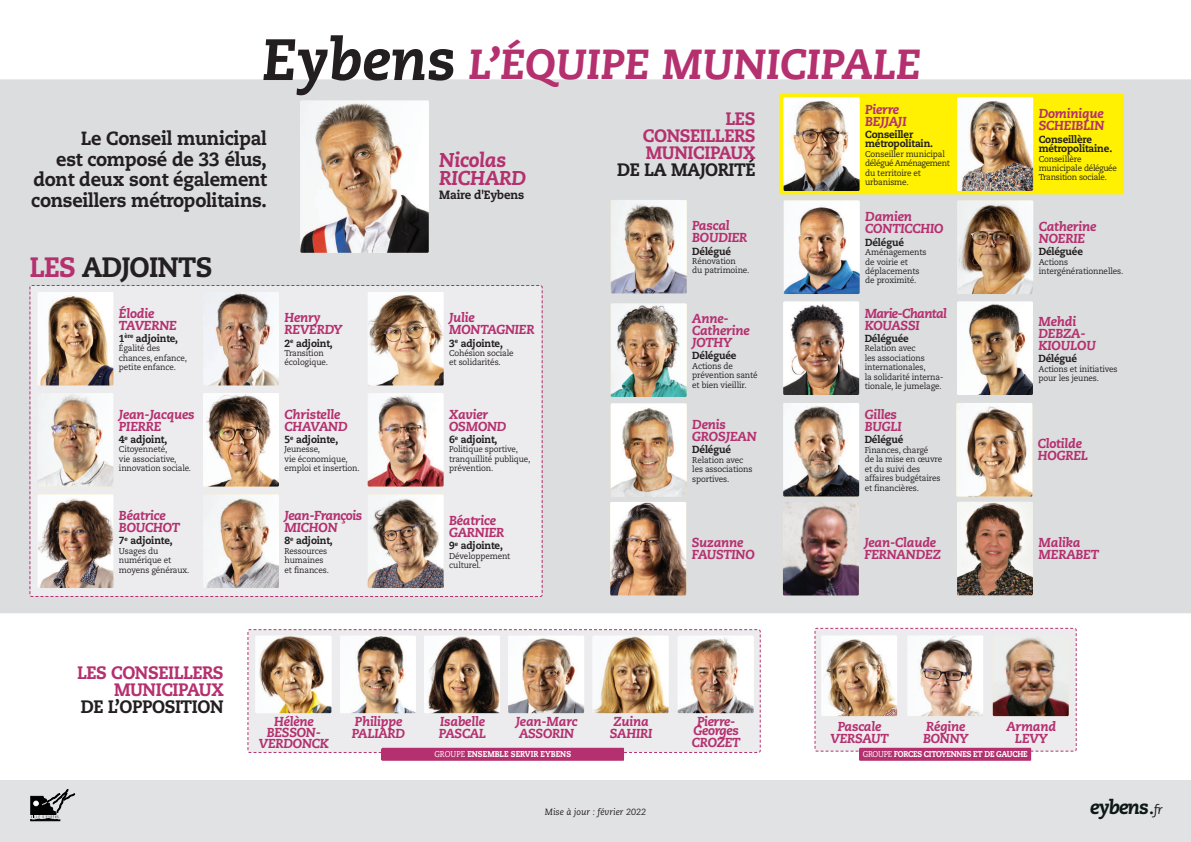
<style>
.page{position:relative;width:1191px;height:842px;background:#fff}
.page>*{position:absolute;margin:0;border:0;box-sizing:border-box;transform-origin:0 0}
.t1{font:italic 800 42px "Caecilia";color:#b5306f}
.t2{font:800 28px "Caecilia";letter-spacing:-.025em;color:#231f20;scale:.95 1}
.t3{font:italic 800 20px/18px "Caecilia";letter-spacing:-.015em;color:#b5306f}
.t4{font:italic 800 19.8px "Caecilia";letter-spacing:-.05em;color:#0e1916}
.t5{font:800 19.1px/20.7px "Caecilia";letter-spacing:-.015em;color:#231f20;text-align:right;scale:.95 1}
.t6{font:800 18px/17px "Caecilia";letter-spacing:-.025em;color:#b5306f;text-align:justify;scale:.95 1}
.t7{font:800 18px "Caecilia";letter-spacing:-.025em;color:#231f20;scale:.95 1}
.t8{font:italic 800 13px/12px "Caecilia";letter-spacing:-.015em;color:#b5306f}
.t9{font:italic 800 13px/12px "Caecilia";letter-spacing:-.05em;color:#b5306f}
.t10{font:800 12px "Caecilia";letter-spacing:-.015em;color:#231f20;scale:.95 1}
.t11{font:800 10.3px/9.4px "Caecilia";letter-spacing:-.015em;color:#231f20;scale:.95 1}
.t12{font:italic 9px "Caecilia";color:#231f20}
.t13{font:8.5px/9.4px "Caecilia";letter-spacing:-.015em;color:#231f20;scale:.95 1}
.t14{font:800 8.5px "Caecilia";letter-spacing:-.035em;color:#fff;scale:.9 1}
.t15{font:800 8.5px "Caecilia";color:#fff;scale:.9 1}
.s1{font-size:58.2px;color:#231f20}
.s2{color:#b5306f}
.s3{font-weight:400}
.s4{font-weight:400;font-size:25px}
.s5{font-weight:400;font-size:13px}
</style>
<div class="page">
<div style="left:0;top:780px;width:1191px;height:62px;background:#e1e2e4"></div>
<svg style="left:31px;top:789px;width:44px;height:32px"></svg>
<svg style="left:247px;top:629px;width:514px;height:124px;background:#ebe8eb"></svg>
<svg style="left:247px;top:750px;width:5px;height:3px"></svg>
<div style="left:0;top:79px;width:1191px;height:534px;background:#dcdddf"></div>
<div style="left:29px;top:284px;width:514px;height:314px;background:#ececee"></div>
<svg style="left:29px;top:594px;width:5px;height:3px"></svg>
<div style="left:779px;top:94px;width:345px;height:100px;background:#fff101"></div>
<img style="left:300px;top:101px;width:129px;height:152px">
<img style="left:37px;top:292px;width:76px;height:93px">
<img style="left:203px;top:292px;width:76px;height:93px">
<img style="left:368px;top:292px;width:75px;height:93px">
<img style="left:37px;top:393px;width:76px;height:94px">
<img style="left:203px;top:393px;width:76px;height:94px">
<img style="left:368px;top:393px;width:75px;height:94px">
<img style="left:37px;top:494px;width:76px;height:94px">
<img style="left:203px;top:494px;width:76px;height:94px">
<img style="left:368px;top:494px;width:75px;height:94px">
<img style="left:592px;top:636px;width:76px;height:77px">
<img style="left:677px;top:636px;width:76px;height:77px">
<img style="left:508px;top:636px;width:76px;height:77px">
<img style="left:424px;top:636px;width:76px;height:77px">
<img style="left:340px;top:636px;width:76px;height:77px">
<img style="left:255px;top:636px;width:76px;height:77px">
<img style="left:957px;top:301px;width:76px;height:94px">
<img style="left:783px;top:301px;width:76px;height:94px">
<img style="left:957px;top:502px;width:76px;height:93px">
<img style="left:611px;top:403px;width:75px;height:94px">
<img style="left:611px;top:303px;width:75px;height:94px">
<img style="left:783px;top:97px;width:76px;height:94px">
<img style="left:957px;top:97px;width:76px;height:94px">
<img style="left:611px;top:200px;width:75px;height:93px">
<img style="left:956px;top:403px;width:76px;height:93px">
<img style="left:610px;top:502px;width:76px;height:93px">
<img style="left:783px;top:502px;width:76px;height:93px">
<img style="left:783px;top:200px;width:76px;height:94px">
<img style="left:957px;top:200px;width:76px;height:94px">
<img style="left:783px;top:403px;width:76px;height:93px">
<svg style="left:814px;top:627px;width:263px;height:126px;background:#ebe7ea"></svg>
<img style="left:907px;top:635px;width:76px;height:81px">
<img style="left:992px;top:635px;width:76px;height:81px">
<img style="left:821px;top:635px;width:76px;height:81px">
<div style="left:381px;top:748px;width:243px;height:13px;background:#b5306f"></div>
<div style="left:859px;top:748px;width:172px;height:13px;background:#b5306f"></div>
<h1 class="t1" style="left:262px;top:47px;width:660px"><span class="s1">Eybens</span> L’ÉQUIPE MUNICIPALE</h1>
<h3 class="t5" style="left:31px;top:130px;width:250px">Le Conseil municipal<br>est composé de 33 élus, dont deux sont également conseillers métropolitains.</h3>
<h2 class="t2" style="left:29px;top:255px;width:194px"><span class="s2">LES</span> ADJOINTS</h2>
<h3 class="t8" style="left:119px;top:308px;width:60px">Élodie<br>TAVERNE</h3>
<p class="t11" style="left:119px;top:334px;width:64px">1<sup>ère</sup> adjointe,</p>
<p class="t13" style="left:119px;top:344px;width:73px">Égalité des chances, enfance, petite enfance.</p>
<h3 class="t8" style="left:119px;top:409px;width:77px">Jean-Jacques<br>PIERRE</h3>
<p class="t11" style="left:119px;top:436px;width:52px">4<sup>e</sup> adjoint,</p>
<p class="t13" style="left:119px;top:445px;width:78px">Citoyenneté,<br>vie associative, innovation sociale.</p>
<h3 class="t8" style="left:119px;top:511px;width:63px">Béatrice<br>BOUCHOT</h3>
<p class="t11" style="left:119px;top:537px;width:58px">7<sup>e</sup> adjointe,</p>
<p class="t13" style="left:119px;top:547px;width:76px">Usages du numérique et moyens généraux.</p>
<h3 class="t8" style="left:284px;top:313px;width:59px">Henry<br>REVERDY</h3>
<p class="t11" style="left:284px;top:339px;width:52px">2<sup>e</sup> adjoint,</p>
<p class="t13" style="left:284px;top:349px;width:47px">Transition écologique.</p>
<h3 class="t8" style="left:284px;top:409px;width:65px">Christelle<br>CHAVAND</h3>
<p class="t11" style="left:284px;top:436px;width:58px">5<sup>e</sup> adjointe,</p>
<p class="t13" style="left:284px;top:445px;width:81px">Jeunesse,<br>vie économique, emploi et insertion.</p>
<h3 class="t8" style="left:284px;top:511px;width:79px">Jean-François<br>MICHON</h3>
<p class="t11" style="left:284px;top:537px;width:52px">8<sup>e</sup> adjoint,</p>
<p class="t13" style="left:284px;top:547px;width:48px">Ressources humaines et finances.</p>
<h3 class="t6" style="left:77px;top:666px;width:156px;text-align:right">LES CONSEILLERS<br>MUNICIPAUX</h3>
<h3 class="t7" style="left:81px;top:699px;width:152px">DE L’OPPOSITION</h3>
<h3 class="t3" style="left:439px;top:153px;width:89px">Nicolas<br>RICHARD</h3>
<h3 class="t10" style="left:439px;top:190px;width:91px">Maire d'Eybens</h3>
<h3 class="t8" style="left:449px;top:313px;width:87px">Julie<br>MONTAGNIER</h3>
<p class="t11" style="left:449px;top:339px;width:58px">3<sup>e</sup> adjointe,</p>
<p class="t13" style="left:449px;top:349px;width:69px">Cohésion sociale et solidarités.</p>
<h3 class="t8" style="left:449px;top:409px;width:59px">Xavier<br>OSMOND</h3>
<p class="t11" style="left:449px;top:436px;width:52px">6<sup>e</sup> adjoint,</p>
<p class="t13" style="left:449px;top:445px;width:87px">Politique sportive, tranquillité publique, prévention.</p>
<h3 class="t8" style="left:449px;top:515px;width:57px">Béatrice<br>GARNIER</h3>
<p class="t11" style="left:449px;top:542px;width:58px">9<sup>e</sup> adjointe,</p>
<p class="t13" style="left:449px;top:552px;width:66px">Développement culturel.</p>
<h3 class="t6" style="left:643px;top:112px;width:120px;text-indent:83px">LES CONSEILLERS MUNICIPAUX</h3>
<h3 class="t7" style="left:617px;top:162px;width:147px">DE LA MAJORITÉ</h3>
<h3 class="t8" style="left:692px;top:221px;width:57px">Pascal<br>BOUDIER</h3>
<p class="t11" style="left:692px;top:247px;width:42px">Délégué</p>
<p class="t13" style="left:692px;top:257px;width:62px">Rénovation<br>du patrimoine.</p>
<h3 class="t8" style="left:692px;top:314px;width:59px">Anne-<br>Catherine<br>JOTHY</h3>
<p class="t11" style="left:692px;top:352px;width:48px">Déléguée</p>
<p class="t13" style="left:692px;top:362px;width:70px">Actions de prévention santé et bien vieillir.</p>
<h3 class="t8" style="left:692px;top:420px;width:66px">Denis<br>GROSJEAN</h3>
<p class="t11" style="left:692px;top:446px;width:42px">Délégué</p>
<p class="t13" style="left:692px;top:456px;width:65px">Relation avec les associations sportives.</p>
<h3 class="t8" style="left:865px;top:104px;width:43px">Pierre<br>BEJJAJI</h3>
<p class="t11" style="left:865px;top:131px;width:73px">Conseiller métropolitain.</p>
<p class="t13" style="left:865px;top:150px;width:91px">Conseiller municipal délégué Aménagement du territoire et urbanisme.</p>
<h3 class="t8" style="left:865px;top:212px;width:80px">Damien<br>CONTICCHIO</h3>
<p class="t11" style="left:865px;top:238px;width:42px">Délégué</p>
<p class="t13" style="left:865px;top:248px;width:66px">Aménagements de voirie et déplacements de proximité.</p>
<h3 class="t9" style="left:864px;top:308px;width:84px">Marie-Chantal<br>KOUASSI</h3>
<p class="t11" style="left:864px;top:335px;width:48px">Déléguée</p>
<p class="t13" style="left:864px;top:344px;width:84px">Relation avec<br>les associations internationales,<br>la solidarité interna&shy;tionale, le jumelage.</p>
<h3 class="t8" style="left:864px;top:410px;width:38px">Gilles<br>BUGLI</h3>
<p class="t11" style="left:864px;top:436px;width:42px">Délégué</p>
<p class="t13" style="left:864px;top:446px;width:83px">Finances, chargé<br>de la mise en œuvre et du suivi des affaires budgétaires et financières.</p>
<h3 class="t8" style="left:691px;top:538px;width:64px">Suzanne<br>FAUSTINO</h3>
<h3 class="t8" style="left:864px;top:538px;width:78px">Jean-Claude<br>FERNANDEZ</h3>
<h3 class="t8" style="left:1038px;top:109px;width:67px">Dominique<br>SCHEIBLIN</h3>
<p class="t11" style="left:1038px;top:135px;width:79px">Conseillère métropolitaine.</p>
<p class="t13" style="left:1038px;top:155px;width:84px">Conseillère municipale déléguée<br>Transition sociale.</p>
<h3 class="t8" style="left:1038px;top:221px;width:59px">Catherine<br>NOERIE</h3>
<p class="t11" style="left:1038px;top:248px;width:48px">Déléguée</p>
<p class="t13" style="left:1038px;top:258px;width:90px">Actions intergénérationnelles.</p>
<h3 class="t8" style="left:1038px;top:316px;width:59px">Mehdi<br>DEBZA-<br>KIOULOU</h3>
<p class="t11" style="left:1038px;top:355px;width:42px">Délégué</p>
<p class="t13" style="left:1038px;top:365px;width:85px">Actions et initiatives pour les jeunes.</p>
<h3 class="t8" style="left:1037px;top:439px;width:52px">Clotilde<br>HOGREL</h3>
<h3 class="t8" style="left:1038px;top:538px;width:62px">Malika<br>MERABET</h3>
<h3 class="t8" style="left:259px;top:717px;width:71px;line-height:10.7px;text-align:center">Hélène<br>BESSON-<br>VERDONCK</h3>
<h3 class="t8" style="left:352px;top:717px;width:55px">Philippe<br>PALIARD</h3>
<h3 class="t8" style="left:439px;top:717px;width:49px">Isabelle<br>PASCAL</h3>
<h3 class="t8" style="left:516px;top:717px;width:63px">Jean-Marc<br>ASSORIN</h3>
<h3 class="t8" style="left:610px;top:717px;width:44px">Zuina<br>SAHIRI</h3>
<h3 class="t8" style="left:697px;top:717px;width:40px">Pierre-</h3>
<h3 class="t8" style="left:692px;top:726px;width:50px">Georges<br>CROZET</h3>
<h3 class="t8" style="left:830px;top:722px;width:60px;text-align:center">Pascale<br>VERSAUT</h3>
<h3 class="t8" style="left:923px;top:722px;width:47px">Régine<br>BONNY</h3>
<h3 class="t8" style="left:1006px;top:722px;width:51px;text-align:center">Armand<br>LEVY</h3>
<p class="t15" style="left:434px;top:750px;width:153px"><span class="s3">GROUPE</span> ENSEMBLE SERVIR EYBENS</p>
<p class="t14" style="left:862px;top:750px;width:185px"><span class="s3">GROUPE</span> FORCES CITOYENNES ET DE GAUCHE</p>
<p class="t12" style="left:545px;top:808px;width:103px">Mise à jour : février 2022</p>
<h3 class="t4" style="left:1090px;top:798px;width:74px">eybens<span class="s4">.</span><span class="s5">fr</span></h3>
</div>
